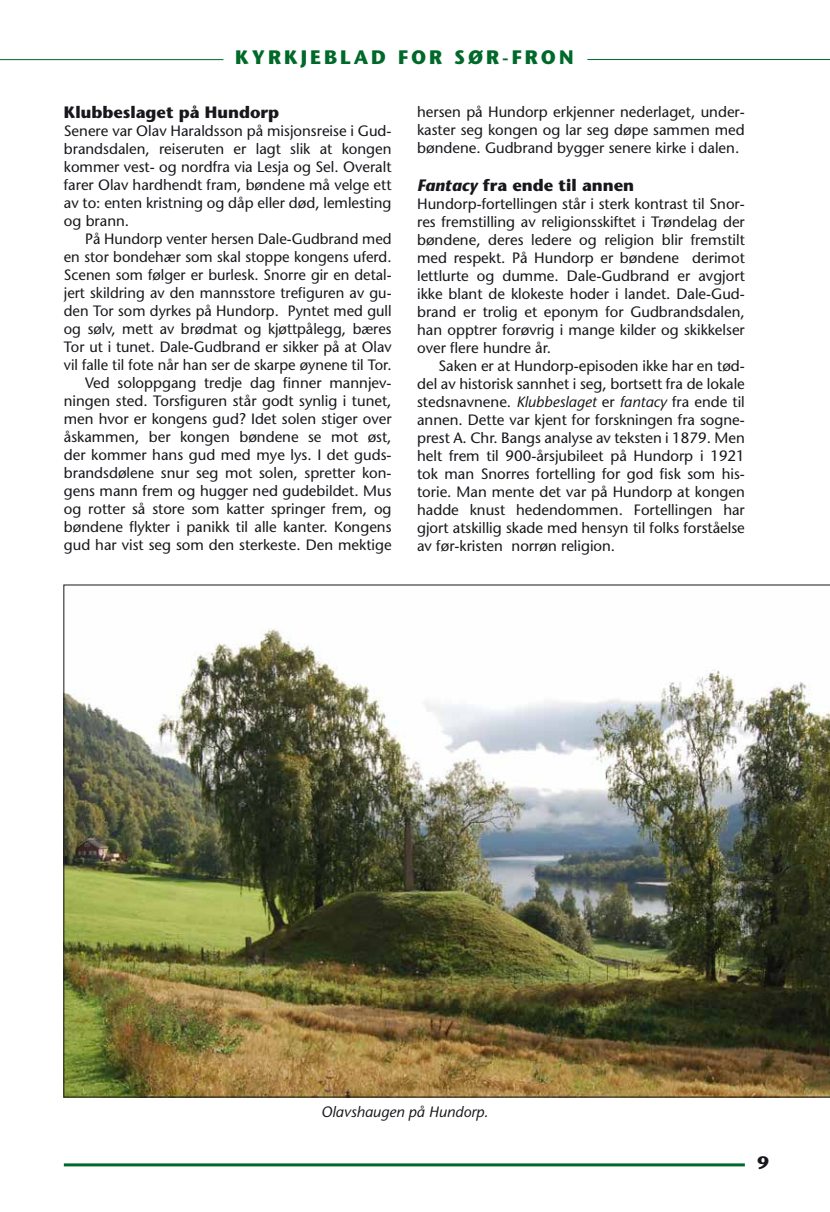
<style>
.page{position:relative;width:830px;height:1212px;background:#fff}
.page>*{position:absolute;margin:0;border:0;box-sizing:border-box;transform-origin:0 0}
.t1{font:700 19.5px "Stone Sans Std";letter-spacing:.15em;color:#00692a}
.t2{font:700 18px "Stone Sans Std";color:#18171c}
.t3{font:700 16.5px "Stone Sans Std";color:#18171c}
.t4{font:500 15px/18px "Stone Sans Std";color:#18171c;text-align:justify}
.t5{font:italic 500 15px "Stone Sans Std";color:#18171c}
.s1{font-style:italic}
</style>
<div class="page">
<hr style="left:64px;top:1163px;width:680px;height:3px;background:#00692a">
<hr style="left:587px;top:59px;width:242px;height:1px;background:#00692a">
<hr style="left:0;top:59px;width:223px;height:1px;background:#00692a">
<img style="left:63px;top:585px;width:766px;height:512px">
<h1 class="t1" style="left:235px;top:46px;width:339px">KYRKJEBLAD FOR SØR-FRON</h1>
<p class="t3" style="left:64px;top:102px;width:217px">Klubbeslaget på Hundorp</p>
<p class="t4" style="left:64px;top:122px;width:329px">Senere var Olav Haraldsson på misjonsreise i Gud&shy;brandsdalen, reiseruten er lagt slik at kongen kommer vest- og nordfra via Lesja og Sel. Overalt farer Olav hardhendt fram, bøndene må velge ett av to: enten kristning og dåp eller død, lemlesting og brann.</p>
<p class="t4" style="left:64px;top:230px;width:329px;text-align:right">På Hundorp venter hersen Dale-Gudbrand med<br>en stor bondehær som skal stoppe kongens uferd.<br>Scenen som følger er burlesk. Snorre gir en detal&shy;jert skildring av den mannsstore trefiguren av gu&shy;den Tor som dyrkes på Hundorp. Pyntet med gull og sølv, mett av brødmat og kjøttpålegg, bæres Tor ut i tunet. Dale-Gudbrand er sikker på at Olav vil falle til fote når han ser de skarpe øynene til Tor.<br>Ved soloppgang tredje dag finner mannjev&shy;ningen sted. Torsfiguren står godt synlig i tunet, men hvor er kongens gud? Idet solen stiger over åskammen, ber kongen bøndene se mot øst, der kommer hans gud med mye lys. I det guds&shy;brandsdølene snur seg mot solen, spretter kon&shy;gens mann frem og hugger ned gudebildet. Mus og rotter så store som katter springer frem, og bøndene flykter i panikk til alle kanter. Kongens gud har vist seg som den sterkeste. Den mektige</p>
<p class="t4" style="left:417px;top:103px;width:329px">hersen på Hundorp erkjenner nederlaget, under&shy;kaster seg kongen og lar seg døpe sammen med bøndene. Gudbrand bygger senere kirke i dalen.</p>
<p class="t3" style="left:417px;top:175px;width:218px"><span class="s1">Fantacy</span> fra ende til annen</p>
<p class="t4" style="left:417px;top:195px;width:329px">Hundorp-fortellingen står i sterk kontrast til Snor&shy;res fremstilling av religionsskiftet i Trøndelag der bøndene, deres ledere og religion blir fremstilt med respekt. På Hundorp er bøndene derimot lettlurte og dumme. Dale-Gudbrand er avgjort ikke blant de klokeste hoder i landet. Dale-Gud&shy;brand er trolig et eponym for Gudbrandsdalen, han opptrer forøvrig i mange kilder og skikkelser over flere hundre år.</p>
<p class="t4" style="left:417px;top:357px;width:329px;text-indent:21px">Saken er at Hundorp-episoden ikke har en tød&shy;del av historisk sannhet i seg, bortsett fra de lokale stedsnavnene. <span class="s1">Klubbeslaget</span> er <span class="s1">fantacy</span> fra ende til annen. Dette var kjent for forskningen fra sogne&shy;prest A. Chr. Bangs analyse av teksten i 1879. Men helt frem til 900-årsjubileet på Hundorp i 1921 tok man Snorres fortelling for god fisk som his&shy;torie. Man mente det var på Hundorp at kongen hadde knust hedendommen. Fortellingen har gjort atskillig skade med hensyn til folks forståelse av før-kristen norrøn religion.</p>
<p class="t5" style="left:321px;top:1103px;width:169px">Olavshaugen på Hundorp.</p>
<p class="t2" style="left:757px;top:1152px;width:13px">9</p>
</div>
